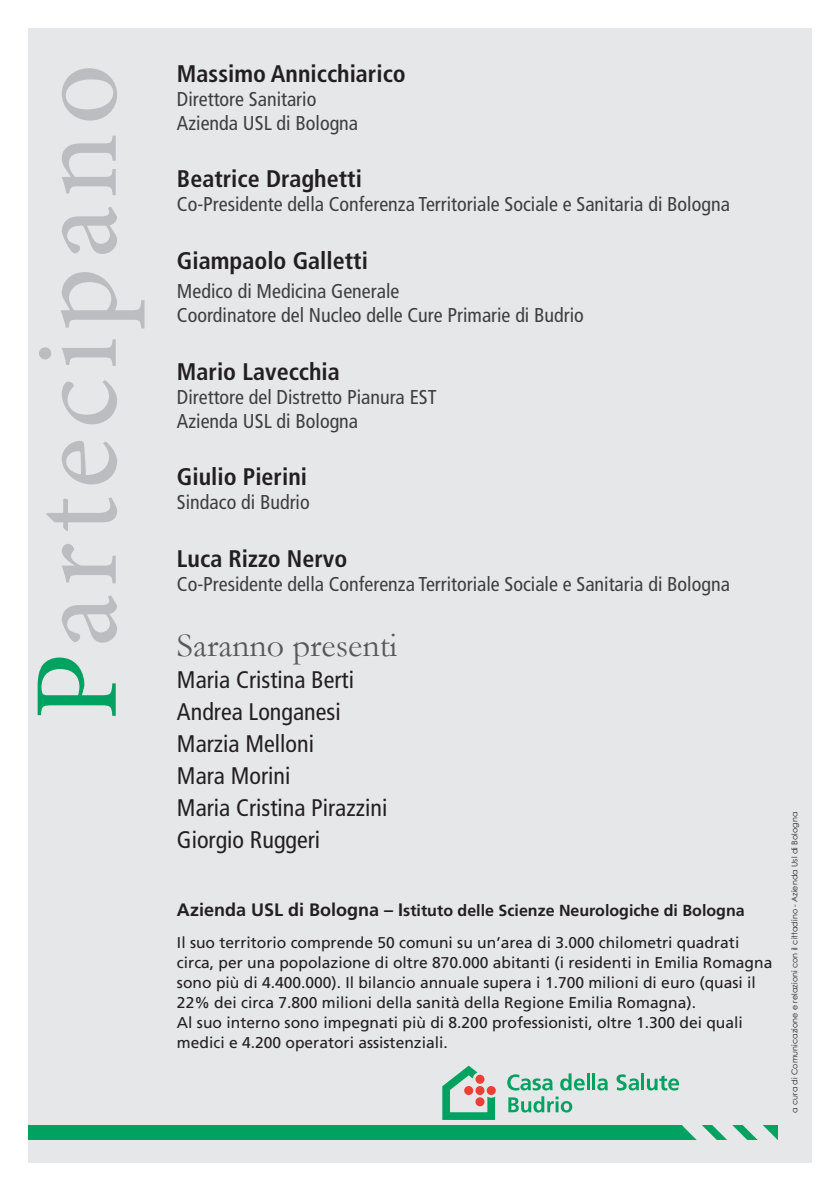
<style>
.page{position:relative;width:840px;height:1191px;background:#fff}
.page>*{position:absolute;margin:0;border:0;box-sizing:border-box;transform-origin:0 0}
.t1{font:120px "Minion Pro";letter-spacing:.065em;color:#bcbdc0}
.t2{font:34px "Garamond";color:#57585a}
.t3{font:700 condensed 24px "Frutiger";color:#231f20}
.t4{font:condensed 24px "Frutiger";color:#231f20}
.t5{font:condensed 20px "Frutiger";color:#3e3e3f}
.t6{font:700 16px "Frutiger";color:#231f20}
.t7{font:15.6px/20px "Frutiger";color:#231f20}
.t8{font:8px "Century Gothic";letter-spacing:.01em;color:#231f20}
.s1{color:#00a261}
.s2{font-size:18px}
</style>
<div class="page">
<div style="left:28px;top:28px;width:783px;height:1134px;background:#e6e7e9"></div>
<div style="left:28px;top:1125px;width:749px;height:15px;background:#00a261"></div>
<svg style="left:442px;top:1065px;width:53px;height:55px"></svg>
<div style="left:486px;top:1086px;width:9px;height:9px;background:#ee3f34;border-radius:50%"></div>
<div style="left:475px;top:1074px;width:9px;height:9px;background:#ee3f34;border-radius:50%"></div>
<div style="left:475px;top:1086px;width:9px;height:9px;background:#ee3f34;border-radius:50%"></div>
<div style="left:475px;top:1097px;width:9px;height:9px;background:#ee3f34;border-radius:50%"></div>
<div style="left:464px;top:1086px;width:9px;height:9px;background:#ee3f34;border-radius:50%"></div>
<svg style="left:507px;top:1074px;width:45px;height:16px"></svg>
<svg style="left:560px;top:1073px;width:24px;height:17px"></svg>
<hr style="left:586px;top:1073px;width:3px;height:17px;background:#00a261">
<hr style="left:592px;top:1073px;width:3px;height:17px;background:#00a261">
<svg style="left:597px;top:1078px;width:10px;height:12px"></svg>
<svg style="left:616px;top:1074px;width:22px;height:16px"></svg>
<hr style="left:640px;top:1073px;width:3px;height:17px;background:#00a261">
<svg style="left:647px;top:1075px;width:131px;height:65px"></svg>
<svg style="left:508px;top:1096px;width:64px;height:16px"></svg>
<p class="t1" style="left:-3px;top:720px;width:658px;rotate:-90deg"><span class="s1">P</span>artecipano</p>
<p class="t3" style="left:177px;top:59px;width:230px">Massimo Annicchiarico</p>
<p class="t5" style="left:177px;top:87px;width:141px">Direttore Sanitario</p>
<p class="t5" style="left:177px;top:111px;width:183px">Azienda USL di Bologna</p>
<p class="t3" style="left:177px;top:165px;width:186px">Beatrice Draghetti</p>
<p class="t5" style="left:177px;top:193px;width:554px">Co-Presidente della Conferenza Territoriale Sociale e Sanitaria di Bologna</p>
<p class="t3" style="left:177px;top:246px;width:192px">Giampaolo Galletti</p>
<p class="t5" style="left:177px;top:279px;width:224px">Medico di Medicina Generale</p>
<p class="t5" style="left:177px;top:303px;width:408px">Coordinatore del Nucleo delle Cure Primarie di Budrio</p>
<p class="t3" style="left:177px;top:357px;width:164px">Mario Lavecchia</p>
<p class="t5" style="left:177px;top:385px;width:261px">Direttore del Distretto Pianura EST</p>
<p class="t5" style="left:177px;top:409px;width:183px">Azienda USL di Bologna</p>
<p class="t3" style="left:177px;top:462px;width:131px">Giulio Pierini</p>
<p class="t5" style="left:177px;top:490px;width:134px">Sindaco di Budrio</p>
<p class="t3" style="left:177px;top:544px;width:172px">Luca Rizzo Nervo</p>
<p class="t5" style="left:177px;top:572px;width:554px">Co-Presidente della Conferenza Territoriale Sociale e Sanitaria di Bologna</p>
<p class="t2" style="left:177px;top:622px;width:222px">Saranno presenti</p>
<p class="t4" style="left:177px;top:665px;width:178px">Maria Cristina Berti</p>
<p class="t4" style="left:177px;top:697px;width:165px">Andrea Longanesi</p>
<p class="t4" style="left:177px;top:729px;width:138px">Marzia Melloni</p>
<p class="t4" style="left:177px;top:761px;width:115px">Mara Morini</p>
<p class="t4" style="left:177px;top:793px;width:212px">Maria Cristina Pirazzini</p>
<p class="t4" style="left:177px;top:825px;width:145px">Giorgio Ruggeri</p>
<p class="t6" style="left:177px;top:901px;width:569px"><span class="s2">Azienda USL di Bologna – I</span>stituto delle Scienze Neurologiche di Bologna</p>
<p class="t7" style="left:177px;top:932px;width:596px">Il suo territorio comprende 50 comuni su un’area di 3.000 chilometri quadrati circa, per una popolazione di oltre 870.000 abitanti (i residenti in Emilia Romagna sono più di 4.400.000). Il bilancio annuale supera i 1.700 milioni di euro (quasi il 22% dei circa 7.800 milioni della sanità della Regione Emilia Romagna).</p>
<p class="t7" style="left:177px;top:1012px;width:567px">Al suo interno sono impegnati più di 8.200 professionisti, oltre 1.300 dei quali medici e 4.200 operatori assistenziali.</p>
<p class="t8" style="left:788px;top:1113px;width:302px;rotate:-90deg">a cura di Comunicazione e relazioni con il cittadino - Azienda Usl di Bologna</p>
</div>
